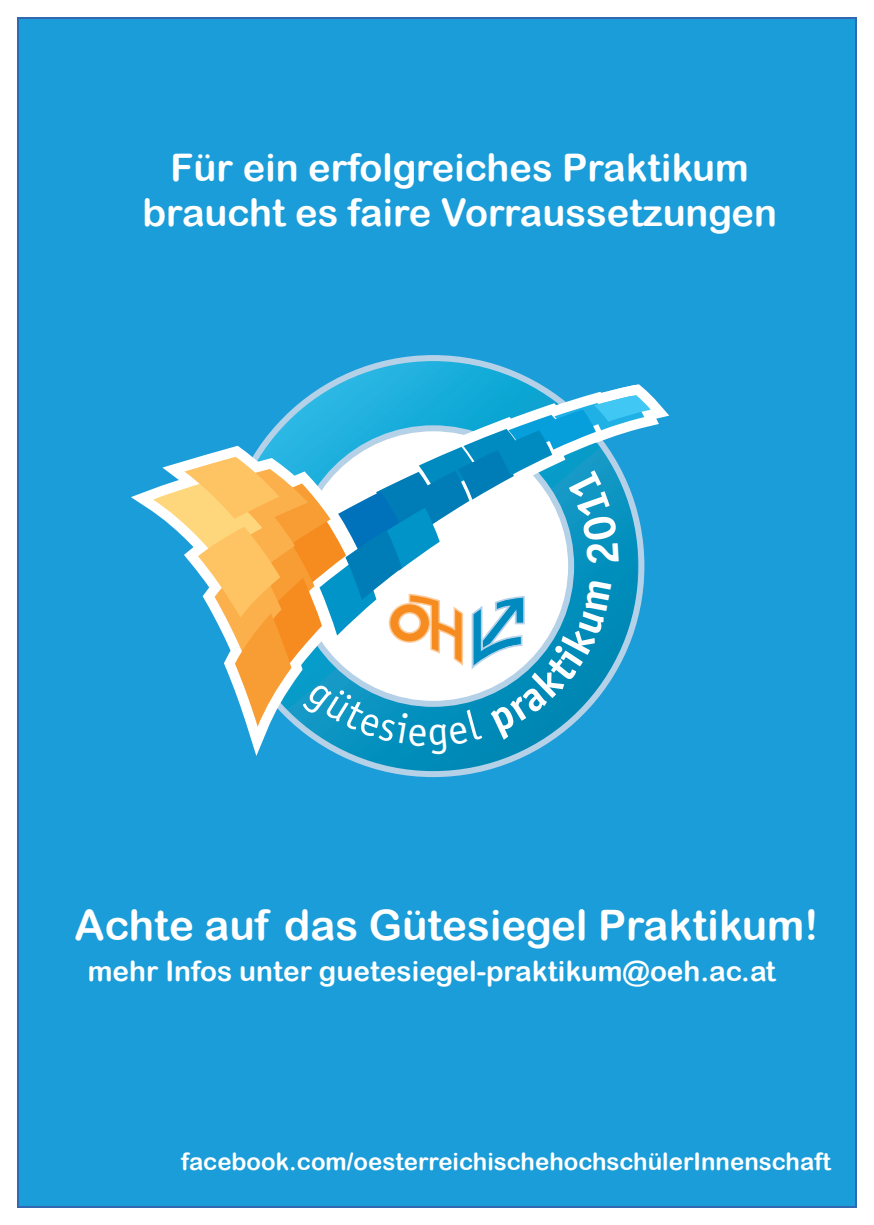
<style>
.page{position:relative;width:874px;height:1225px;background:#fff}
.page>*{position:absolute;margin:0;border:0;box-sizing:border-box;transform-origin:0 0}
.t1{font:42px "Arial Rounded MT Bold";color:#fff}
.t2{font:38px/45.6px "Arial Rounded MT Bold";color:#fff;text-align:center}
.t3{font:28px "Arial Rounded MT Bold";color:#fff}
.t4{font:24px "Arial Rounded MT Bold";color:#fff}
</style>
<div class="page">
<div style="left:17px;top:17px;width:839px;height:1191px;background:#1b9dd9"></div>
<svg style="left:222px;top:358px;width:415px;height:14px;background:#30a7db"></svg>
<svg style="left:125px;top:372px;width:562px;height:415px"></svg>
<p class="t2" style="left:142px;top:144px;width:635px">Für ein erfolgreiches Praktikum braucht es faire Vorraussetzungen</p>
<p class="t1" style="left:75px;top:900px;width:745px">Achte auf das Gütesiegel Praktikum!</p>
<p class="t3" style="left:88px;top:954px;width:689px">mehr Infos unter guetesiegel-praktikum@oeh.ac.at</p>
<p class="t4" style="left:181px;top:1147px;width:650px">facebook.com/oesterreichischehochschülerInnenschaft</p>
</div>
